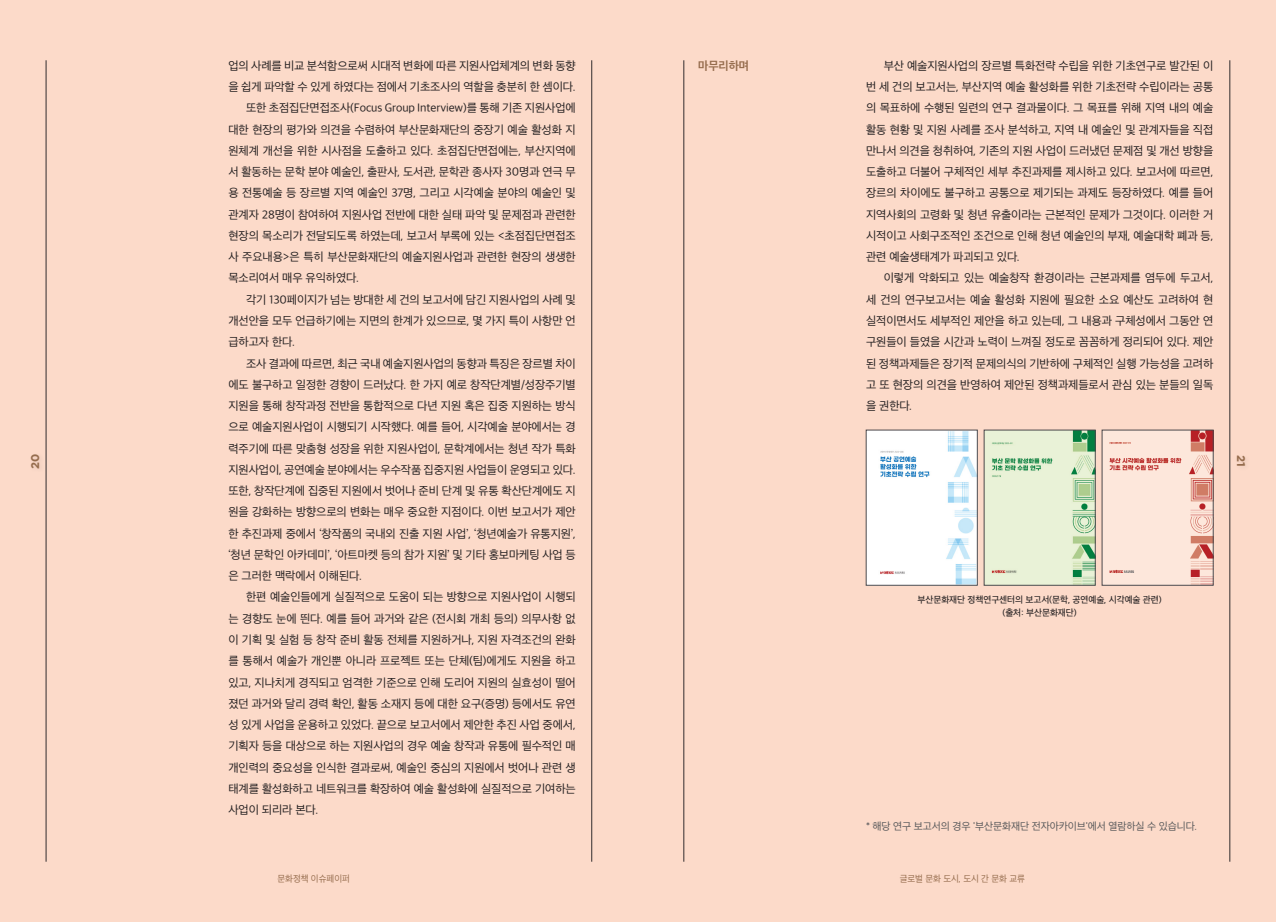
<style>
.page{position:relative;width:1276px;height:922px;background:#fff}
.page>*{position:absolute;margin:0;border:0;box-sizing:border-box;transform-origin:0 0}
.본문{font:11.88px/21.2px "Apple SD Gothic Neo";letter-spacing:-.01em;color:#231f20;text-align:justify}
.본문-2{font:700 11.88px "Apple SD Gothic Neo";letter-spacing:-.01em;color:#956c4d}
.t1{font:700 11.25px "Gotham";color:#956c4d}
.t2{font:10.62px "Apple SD Gothic Neo";letter-spacing:-.01em;color:#57585a}
.t3{font:500 9.38px "Apple SD Gothic Neo";letter-spacing:-.01em;color:#231f20}
.t4{font:9.38px "Apple SD Gothic Neo";color:#956c4d;scale:.96 1}
</style>
<div class="page">
<div style="left:0;top:0;width:1276px;height:921px;background:#fcdac9"></div>
<div style="left:28px;top:451px;width:17px;height:22px;background:#f8d7c6"></div>
<div style="left:1234px;top:453px;width:16px;height:18px;background:#f8d7c6"></div>
<hr style="left:46px;top:60px;width:1px;height:801px;background:#312c2e">
<hr style="left:591px;top:60px;width:1px;height:801px;background:#312c2e">
<hr style="left:1229px;top:60px;width:1px;height:801px;background:#312c2e">
<hr style="left:683px;top:60px;width:1px;height:801px;background:#312c2e">
<img style="left:868px;top:432px;width:107px;height:151px">
<img style="left:986px;top:432px;width:107px;height:151px">
<img style="left:1104px;top:432px;width:107px;height:151px">
<p class="본문-2" style="left:698px;top:59px;width:52px">마무리하며</p>
<p class="본문" style="left:228px;top:56px;width:349px">업의 사례를 비교 분석함으로써 시대적 변화에 따른 지원사업체계의 변화 동향 을 쉽게 파악할 수 있게 하였다는 점에서 기초조사의 역할을 충분히 한 셈이다.</p>
<p class="본문" style="left:228px;top:98px;width:349px;text-indent:18px">또한 초점집단면접조사(Focus Group Interview)를 통해 기존 지원사업에 대한 현장의 평가와 의견을 수렴하여 부산문화재단의 중장기 예술 활성화 지 원체계 개선을 위한 시사점을 도출하고 있다. 초점집단면접에는, 부산지역에 서 활동하는 문학 분야 예술인, 출판사, 도서관, 문학관 종사자 30명과 연극 무 용 전통예술 등 장르별 지역 예술인 37명, 그리고 시각예술 분야의 예술인 및 관계자 28명이 참여하여 지원사업 전반에 대한 실태 파악 및 문제점과 관련한 현장의 목소리가 전달되도록 하였는데, 보고서 부록에 있는 &lt;초점집단면접조 사 주요내용&gt;은 특히 부산문화재단의 예술지원사업과 관련한 현장의 생생한 목소리여서 매우 유익하였다.</p>
<p class="본문" style="left:228px;top:289px;width:349px;text-indent:18px">각기 130페이지가 넘는 방대한 세 건의 보고서에 담긴 지원사업의 사례 및 개선안을 모두 언급하기에는 지면의 한계가 있으므로, 몇 가지 특이 사항만 언 급하고자 한다.</p>
<p class="본문" style="left:228px;top:353px;width:349px;text-indent:18px">조사 결과에 따르면, 최근 국내 예술지원사업의 동향과 특징은 장르별 차이 에도 불구하고 일정한 경향이 드러났다. 한 가지 예로 창작단계별/성장주기별 지원을 통해 창작과정 전반을 통합적으로 다년 지원 혹은 집중 지원하는 방식 으로 예술지원사업이 시행되기 시작했다. 예를 들어, 시각예술 분야에서는 경 력주기에 따른 맞춤형 성장을 위한 지원사업이, 문학계에서는 청년 작가 특화 지원사업이, 공연예술 분야에서는 우수작품 집중지원 사업들이 운영되고 있다. 또한, 창작단계에 집중된 지원에서 벗어나 준비 단계 및 유통 확산단계에도 지 원을 강화하는 방향으로의 변화는 매우 중요한 지점이다. 이번 보고서가 제안 한 추진과제 중에서 ‘창작품의 국내외 진출 지원 사업’, ‘청년예술가 유통지원’, ‘청년 문학인 아카데미’, ‘아트마켓 등의 참가 지원’ 및 기타 홍보마케팅 사업 등 은 그러한 맥락에서 이해된다.</p>
<p class="본문" style="left:228px;top:587px;width:349px;text-indent:18px">한편 예술인들에게 실질적으로 도움이 되는 방향으로 지원사업이 시행되 는 경향도 눈에 띈다. 예를 들어 과거와 같은 (전시회 개최 등의) 의무사항 없 이 기획 및 실험 등 창작 준비 활동 전체를 지원하거나, 지원 자격조건의 완화 를 통해서 예술가 개인뿐 아니라 프로젝트 또는 단체(팀)에게도 지원을 하고 있고, 지나치게 경직되고 엄격한 기준으로 인해 도리어 지원의 실효성이 떨어 졌던 과거와 달리 경력 확인, 활동 소재지 등에 대한 요구(증명) 등에서도 유연 성 있게 사업을 운용하고 있었다. 끝으로 보고서에서 제안한 추진 사업 중에서, 기획자 등을 대상으로 하는 지원사업의 경우 예술 창작과 유통에 필수적인 매 개인력의 중요성을 인식한 결과로써, 예술인 중심의 지원에서 벗어나 관련 생 태계를 활성화하고 네트워크를 확장하여 예술 활성화에 실질적으로 기여하는 사업이 되리라 본다.</p>
<p class="본문" style="left:866px;top:56px;width:349px;text-indent:18px">부산 예술지원사업의 장르별 특화전략 수립을 위한 기초연구로 발간된 이 번 세 건의 보고서는, 부산지역 예술 활성화를 위한 기초전략 수립이라는 공통 의 목표하에 수행된 일련의 연구 결과물이다. 그 목표를 위해 지역 내의 예술 활동 현황 및 지원 사례를 조사 분석하고, 지역 내 예술인 및 관계자들을 직접 만나서 의견을 청취하여, 기존의 지원 사업이 드러냈던 문제점 및 개선 방향을 도출하고 더불어 구체적인 세부 추진과제를 제시하고 있다. 보고서에 따르면, 장르의 차이에도 불구하고 공통으로 제기되는 과제도 등장하였다. 예를 들어 지역사회의 고령화 및 청년 유출이라는 근본적인 문제가 그것이다. 이러한 거 시적이고 사회구조적인 조건으로 인해 청년 예술인의 부재, 예술대학 폐과 등, 관련 예술생태계가 파괴되고 있다.</p>
<p class="본문" style="left:866px;top:268px;width:349px;text-indent:18px">이렇게 악화되고 있는 예술창작 환경이라는 근본과제를 염두에 두고서, 세 건의 연구보고서는 예술 활성화 지원에 필요한 소요 예산도 고려하여 현 실적이면서도 세부적인 제안을 하고 있는데, 그 내용과 구체성에서 그동안 연 구원들이 들였을 시간과 노력이 느껴질 정도로 꼼꼼하게 정리되어 있다. 제안 된 정책과제들은 장기적 문제의식의 기반하에 구체적인 실행 가능성을 고려하 고 또 현장의 의견을 반영하여 제안된 정책과제들로서 관심 있는 분들의 일독 을 권한다.</p>
<p class="t1" style="left:29px;top:468px;width:17px;rotate:-90deg">20</p>
<p class="t1" style="left:1247px;top:455px;width:13px;rotate:90deg">21</p>
<p class="t3" style="left:917px;top:594px;width:246px">부산문화재단 정책연구센터의 보고서(문학, 공연예술, 시각예술 관련)</p>
<p class="t3" style="left:1002px;top:607px;width:76px">(출처: 부산문화재단)</p>
<p class="t2" style="left:866px;top:820px;width:332px">* 해당 연구 보고서의 경우 '부산문화재단 전자아카이브'에서 열람하실 수 있습니다.</p>
<p class="t4" style="left:277px;top:873px;width:77px">문화정책 이슈페이퍼</p>
<p class="t4" style="left:899px;top:873px;width:132px">글로벌 문화 도시, 도시 간 문화 교류</p>
</div>
